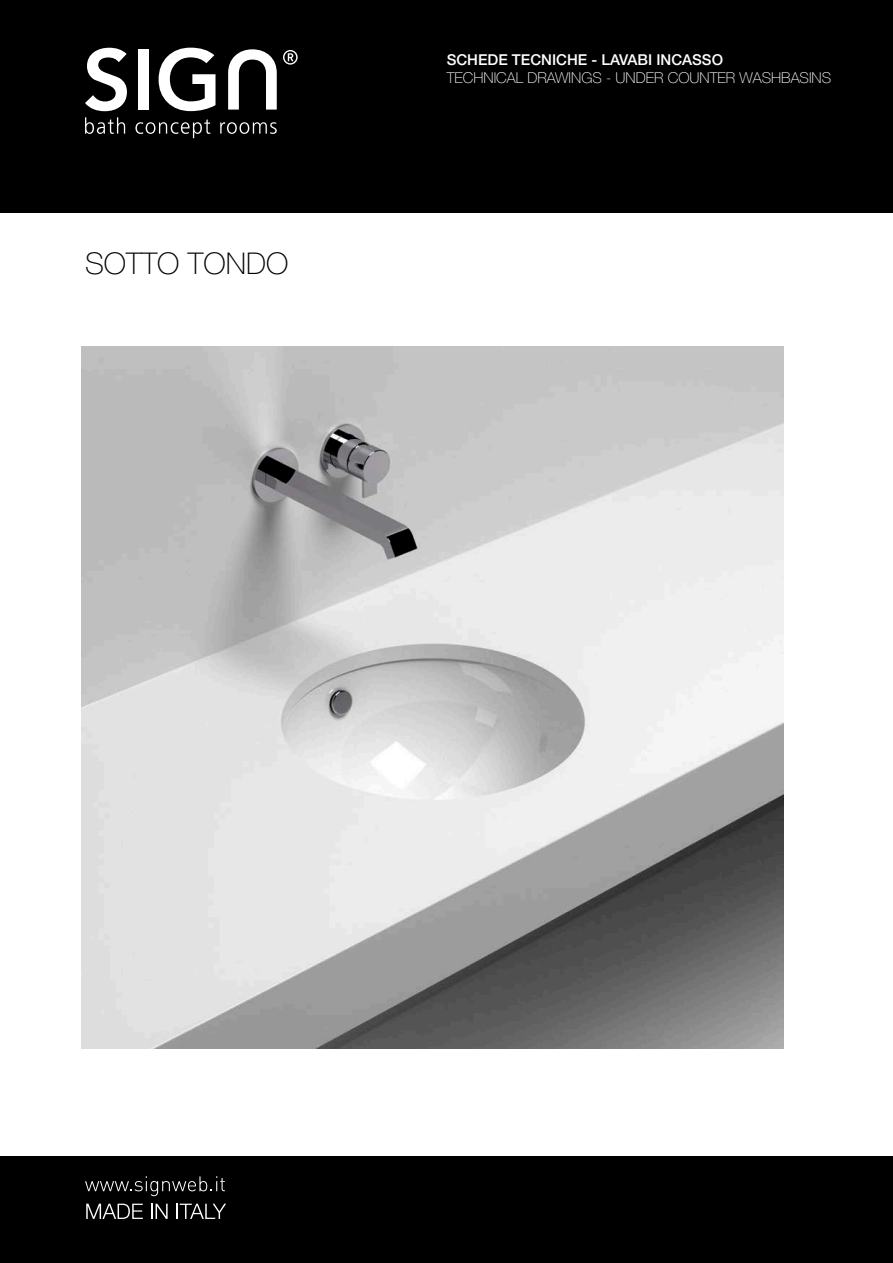
<style>
.page{position:relative;width:893px;height:1263px;background:#fff}
.page>*{position:absolute;margin:0;border:0;box-sizing:border-box;transform-origin:0 0}
.t1{font:100 30px "Helvetica Neue LT Std";color:#000}
.t2{font:100 15px "Helvetica Neue LT Std";color:#fff}
.t3{font:500 15px "Helvetica Neue LT Std";color:#fff}
</style>
<div class="page">
<div style="left:0;top:1157px;width:893px;height:106px;background:#000"></div>
<svg style="left:85px;top:1176px;width:140px;height:20px"></svg>
<svg style="left:86px;top:1204px;width:57px;height:15px"></svg>
<svg style="left:151px;top:1204px;width:17px;height:15px"></svg>
<svg style="left:177px;top:1204px;width:49px;height:15px"></svg>
<div style="left:0;top:0;width:893px;height:213px;background:#000"></div>
<svg style="left:283px;top:50px;width:15px;height:15px"></svg>
<svg style="left:85px;top:48px;width:42px;height:63px"></svg>
<div style="left:138px;top:49px;width:11px;height:61px;background:#fff"></div>
<svg style="left:159px;top:48px;width:56px;height:63px"></svg>
<svg style="left:228px;top:49px;width:49px;height:61px"></svg>
<svg style="left:85px;top:117px;width:40px;height:17px"></svg>
<svg style="left:220px;top:122px;width:57px;height:12px"></svg>
<svg style="left:135px;top:119px;width:75px;height:19px"></svg>
<img style="left:82px;top:347px;width:701px;height:702px">
<h1 class="t1" style="left:85px;top:246px;width:205px">SOTTO TONDO</h1>
<p class="t3" style="left:447px;top:50px;width:278px">SCHEDE TECNICHE - LAVABI INCASSO</p>
<p class="t2" style="left:447px;top:69px;width:386px">TECHNICAL DRAWINGS - UNDER COUNTER WASHBASINS</p>
</div>
